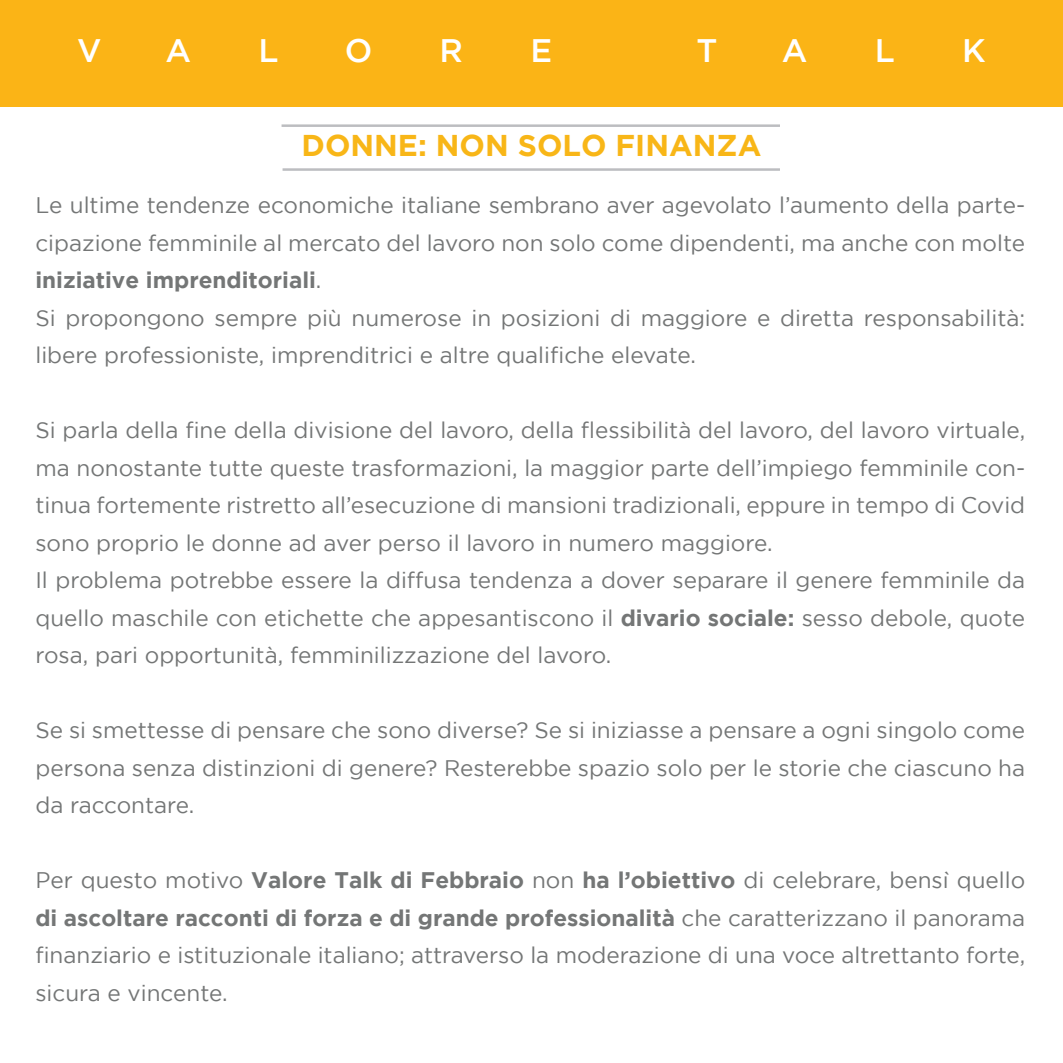
<style>
.page{position:relative;width:1063px;height:1063px;background:#fff}
.page>*{position:absolute;margin:0;border:0;box-sizing:border-box;transform-origin:0 0}
.t1{font:500 32.5px "Gotham";color:#fff}
.t2{font:700 30px "Gotham";color:#f8b617}
.t3{font:22.5px/37.5px "Gotham";color:#747676;text-align:justify}
.s1{font-weight:700}
</style>
<div class="page">
<div style="left:0;top:0;width:1063px;height:106px;background:#fbb416"></div>
<hr style="left:282px;top:124px;width:498px;height:3px;background:#bcbdc0">
<hr style="left:283px;top:168px;width:497px;height:3px;background:#bcbdc0">
<p class="t1" style="left:77px;top:32px;width:26px">V</p>
<p class="t1" style="left:166px;top:32px;width:27px">A</p>
<p class="t1" style="left:259px;top:32px;width:22px">L</p>
<p class="t1" style="left:345px;top:32px;width:29px">O</p>
<p class="t1" style="left:440px;top:32px;width:25px">R</p>
<p class="t1" style="left:530px;top:32px;width:23px">E</p>
<p class="t1" style="left:696px;top:32px;width:23px">T</p>
<p class="t1" style="left:782px;top:32px;width:27px">A</p>
<p class="t1" style="left:875px;top:32px;width:22px">L</p>
<p class="t1" style="left:962px;top:32px;width:25px">K</p>
<p class="t2" style="left:302px;top:128px;width:461px">DONNE: NON SOLO FINANZA</p>
<p class="t3" style="left:35px;top:186px;width:991px">Le ultime tendenze economiche italiane sembrano aver agevolato l’aumento della parte&shy;cipazione femminile al mercato del lavoro non solo come dipendenti, ma anche con molte <span class="s1">iniziative imprenditoriali</span>.</p>
<p class="t3" style="left:35px;top:299px;width:991px">Si propongono sempre più numerose in posizioni di maggiore e diretta responsabilità: libere professioniste, imprenditrici e altre qualifiche elevate.</p>
<p class="t3" style="left:35px;top:411px;width:991px">Si parla della fine della divisione del lavoro, della flessibilità del lavoro, del lavoro virtuale, ma nonostante tutte queste trasformazioni, la maggior parte dell’impiego femminile con&shy;tinua fortemente ristretto all’esecuzione di mansioni tradizionali, eppure in tempo di Covid sono proprio le donne ad aver perso il lavoro in numero maggiore.</p>
<p class="t3" style="left:35px;top:561px;width:991px">Il problema potrebbe essere la diffusa tendenza a dover separare il genere femminile da quello maschile con etichette che appesantiscono il <span class="s1">divario sociale:</span> sesso debole, quote rosa, pari opportunità, femminilizzazione del lavoro.</p>
<p class="t3" style="left:35px;top:711px;width:991px">Se si smettesse di pensare che sono diverse? Se si iniziasse a pensare a ogni singolo come persona senza distinzioni di genere? Resterebbe spazio solo per le storie che ciascuno ha da raccontare.</p>
<p class="t3" style="left:35px;top:861px;width:991px">Per questo motivo <span class="s1">Valore Talk di Febbraio</span> non <span class="s1">ha l’obiettivo</span> di celebrare, bensì quello <span class="s1">di ascoltare racconti di forza e di grande professionalità</span> che caratterizzano il panorama finanziario e istituzionale italiano; attraverso la moderazione di una voce altrettanto forte, sicura e vincente.</p>
</div>
